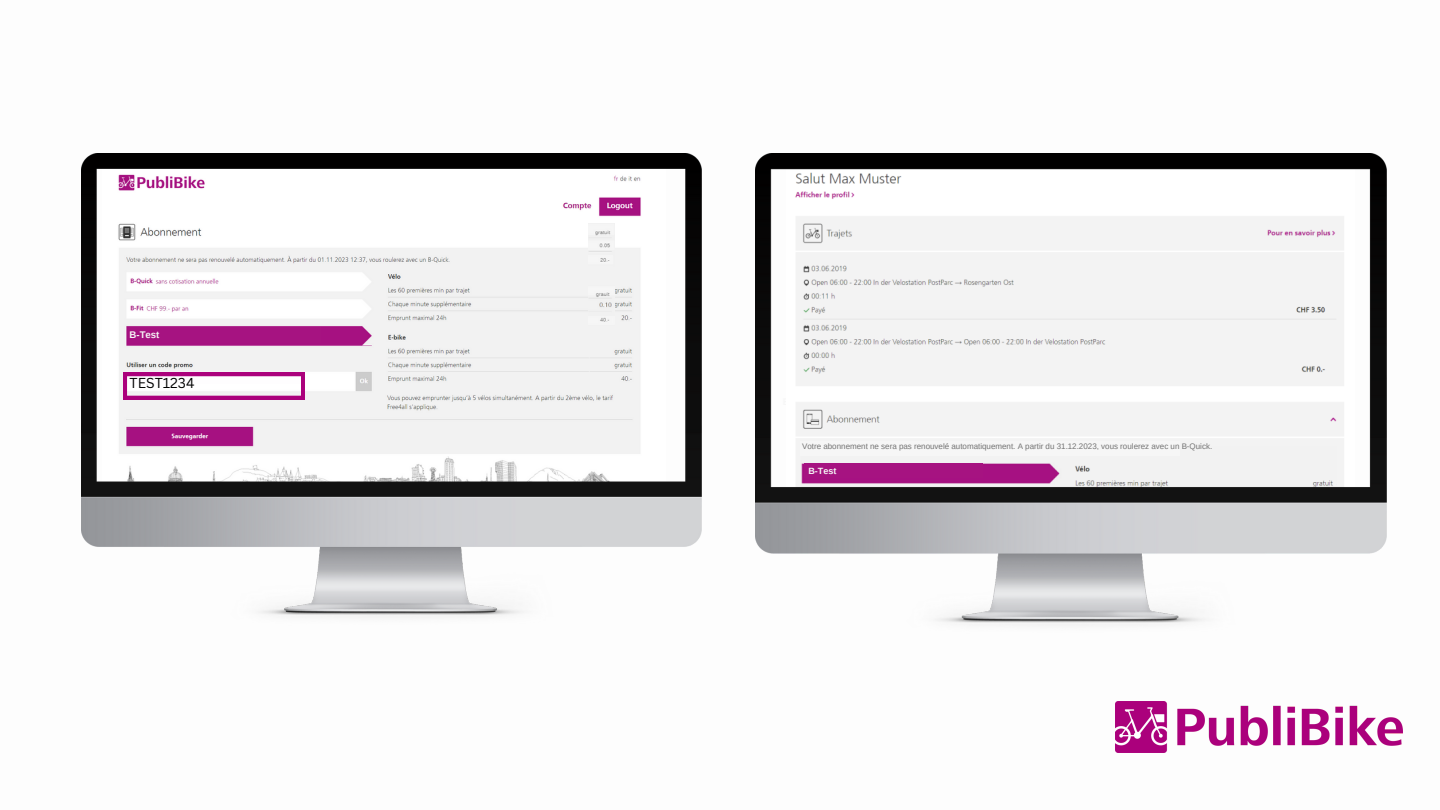
<style>
.page{position:relative;width:1440px;height:810px;background:#fff}
.page>*{position:absolute;margin:0;border:0;box-sizing:border-box;transform-origin:0 0}
.t1{font:14px "Canva Sans";color:#000}
.t2{font:700 9.6px "Arimo";color:#f6f6f6}
.t3{font:700 9px "Arimo";color:#f6f6f6}
.t4{font:8px "Arimo";color:#737373}
</style>
<div class="page">
<img style="left:81px;top:154px;width:621px;height:464px">
<img style="left:1116px;top:701px;width:286px;height:52px">
<div style="left:130px;top:327px;width:191px;height:15px;background:#a61381"></div>
<svg style="left:123px;top:372px;width:182px;height:27px"></svg>
<img style="left:588px;top:224px;width:27px;height:102px">
<img style="left:755px;top:154px;width:631px;height:472px">
<div style="left:804px;top:464px;width:179px;height:14px;background:#a61381"></div>
<div style="left:800px;top:442px;width:380px;height:14px;background:#f6f6f6"></div>
<p class="t2" style="left:130px;top:329px;width:31px">B-Test</p>
<h1 class="t1" style="left:130px;top:373px;width:67px">TEST1234</h1>
<p class="t4" style="left:802px;top:442px;width:412px">Votre abonnement ne sera pas renouvelé automatiquement. A partir du 31.12.2023, vous roulerez avec un B-Quick.</p>
<p class="t3" style="left:808px;top:466px;width:29px">B-Test</p>
</div>
